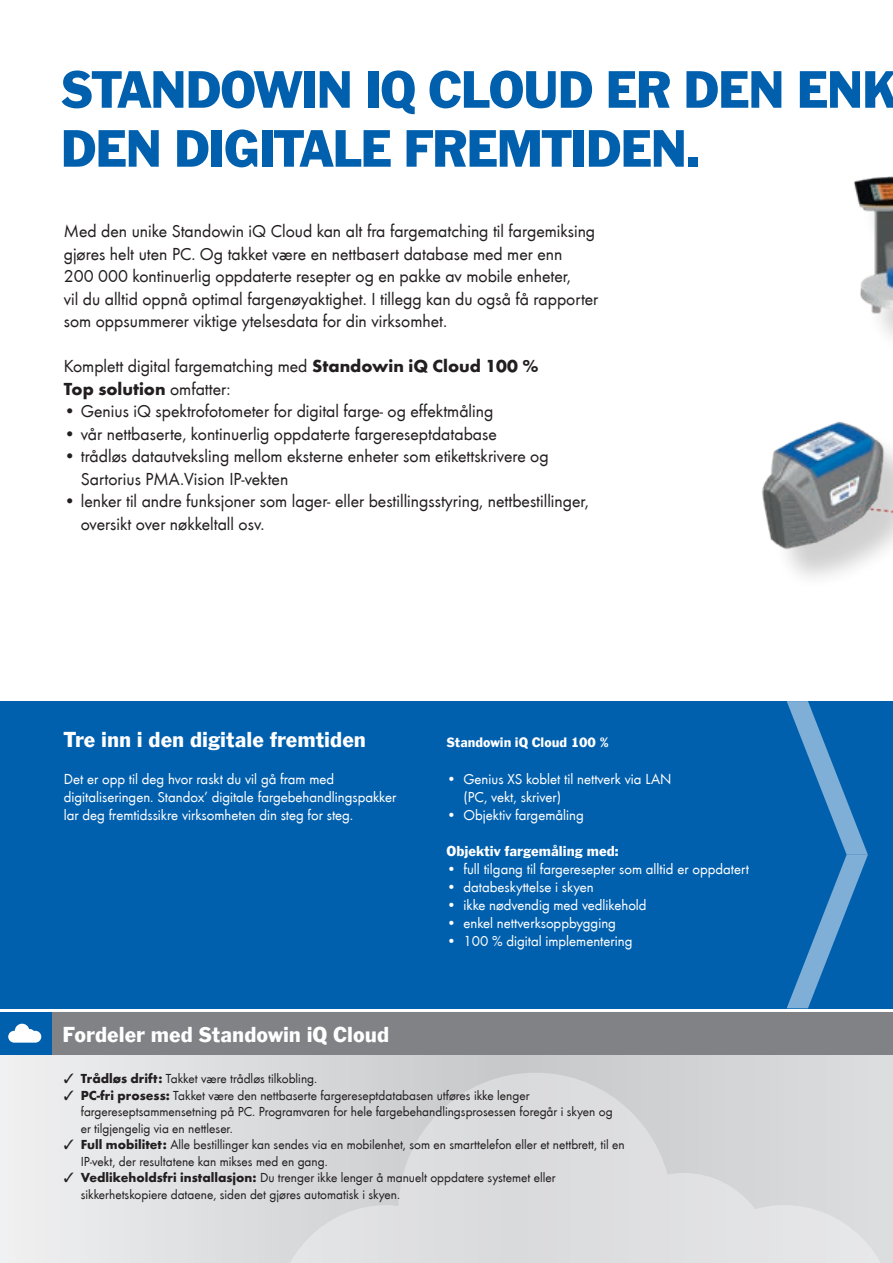
<style>
.page{position:relative;width:893px;height:1263px;background:#fff}
.page>*{position:absolute;margin:0;border:0;box-sizing:border-box;transform-origin:0 0}
.t1{font:54.75px/58.9px "Standox Franklin Gothic";letter-spacing:-.03em;color:#0160ae}
.t2{font:22.5px "Standox Franklin Gothic";color:#fff}
.t3{font:18px/22.5px "Standox Futura";color:#231f20}
.t4{font:15px/18.1px "Standox Futura";color:#fff}
.t5{font:15px "Standox Franklin Gothic";color:#fff}
.t6{font:14.25px "Standox Franklin Gothic";color:#fff}
.t7{font:13.5px/16.5px "Standox Futura";color:#231f20}
.s1{font-weight:700}
</style>
<div class="page">
<div style="left:0;top:1037px;width:893px;height:226px;background:linear-gradient(to right,#e2e3e5,#cbcccf)"></div>
<div style="left:0;top:1012px;width:893px;height:43px;background:#808285"></div>
<div style="left:0;top:1012px;width:51px;height:43px;background:#0160ae"></div>
<svg style="left:8px;top:1024px;width:33px;height:18px"></svg>
<svg style="left:277px;top:1073px;width:616px;height:190px;background:#d9dadb"></svg>
<div style="left:0;top:701px;width:893px;height:307px;background:#0160ae"></div>
<svg style="left:787px;top:701px;width:81px;height:307px"></svg>
<img style="left:762px;top:176px;width:131px;height:402px">
<h1 class="t1" style="left:60px;top:61px;width:838px">STANDOWIN IQ CLOUD ER DEN ENK<br>DEN DIGITALE FREMTIDEN.</h1>
<p class="t3" style="left:64px;top:219px;width:536px">Med den unike Standowin iQ Cloud kan alt fra fargematching til fargemiksing gjøres helt uten PC. Og takket være en nettbasert database med mer enn<br>200 000 kontinuerlig oppdaterte resepter og en pakke av mobile enheter,<br>vil du alltid oppnå optimal fargenøyaktighet. I tillegg kan du også få rapporter som oppsummerer viktige ytelsesdata for din virksomhet.</p>
<p class="t3" style="left:64px;top:354px;width:476px">Komplett digital fargematching med <span class="s1">Standowin iQ Cloud 100 %<br>Top solution</span> omfatter:</p>
<p class="t3" style="left:64px;top:399px;width:431px">• Genius iQ spektrofotometer for digital farge- og effektmåling</p>
<p class="t3" style="left:64px;top:421px;width:435px">• vår nettbaserte, kontinuerlig oppdaterte fargereseptdatabase</p>
<p class="t3" style="left:81px;top:444px;width:469px;text-indent:-17px">• trådløs datautveksling mellom eksterne enheter som etikettskrivere og<br>Sartorius PMA.Vision IP-vekten</p>
<p class="t3" style="left:81px;top:489px;width:509px;text-indent:-17px">• lenker til andre funksjoner som lager- eller bestillingsstyring, nettbestillinger, oversikt over nøkkeltall osv.</p>
<p class="t2" style="left:64px;top:727px;width:304px">Tre inn i den digitale fremtiden</p>
<p class="t4" style="left:64px;top:769px;width:334px">Det er opp til deg hvor raskt du vil gå fram med digitaliseringen. Standox’ digitale fargebehandlingspakker lar deg fremtidssikre virksomheten din steg for steg.</p>
<p class="t2" style="left:63px;top:1022px;width:328px">Fordeler med Standowin iQ Cloud</p>
<p class="t6" style="left:446px;top:734px;width:164px">Standowin iQ Cloud 100 %</p>
<p class="t4" style="left:463px;top:769px;width:210px;text-indent:-17px">• Genius XS koblet til nettverk via LAN (PC, vekt, skriver)</p>
<p class="t4" style="left:446px;top:805px;width:139px">• Objektiv fargemåling</p>
<p class="t5" style="left:446px;top:842px;width:174px">Objektiv fargemåling med:</p>
<p class="t4" style="left:446px;top:859px;width:304px">• full tilgang til fargeresepter som alltid er oppdatert</p>
<p class="t4" style="left:446px;top:877px;width:149px">• databeskyttelse i skyen</p>
<p class="t4" style="left:446px;top:895px;width:202px">• ikke nødvendig med vedlikehold</p>
<p class="t4" style="left:446px;top:913px;width:171px">• enkel nettverksoppbygging</p>
<p class="t4" style="left:446px;top:931px;width:187px">• 100 % digital implementering</p>
<p class="t7" style="left:64px;top:1070px;width:255px">✓ <span class="s1">Trådløs drift:</span> Takket være trådløs tilkobling.</p>
<p class="t7" style="left:81px;top:1086px;width:533px;text-indent:-17px">✓ <span class="s1">PC-fri prosess:</span> Takket være den nettbaserte fargereseptdatabasen utføres ikke lenger fargereseptsammensetning på PC. Programvaren for hele fargebehandlingsprosessen foregår i skyen og er tilgjengelig via en nettleser.</p>
<p class="t7" style="left:81px;top:1136px;width:546px;text-indent:-17px">✓ <span class="s1">Full mobilitet:</span> Alle bestillinger kan sendes via en mobilenhet, som en smarttelefon eller et nettbrett, til en<br>IP-vekt, der resultatene kan mikses med en gang.</p>
<p class="t7" style="left:81px;top:1169px;width:476px;text-indent:-17px">✓ <span class="s1">Vedlikeholdsfri installasjon:</span> Du trenger ikke lenger å manuelt oppdatere systemet eller sikkerhetskopiere dataene, siden det gjøres automatisk i skyen.</p>
</div>
